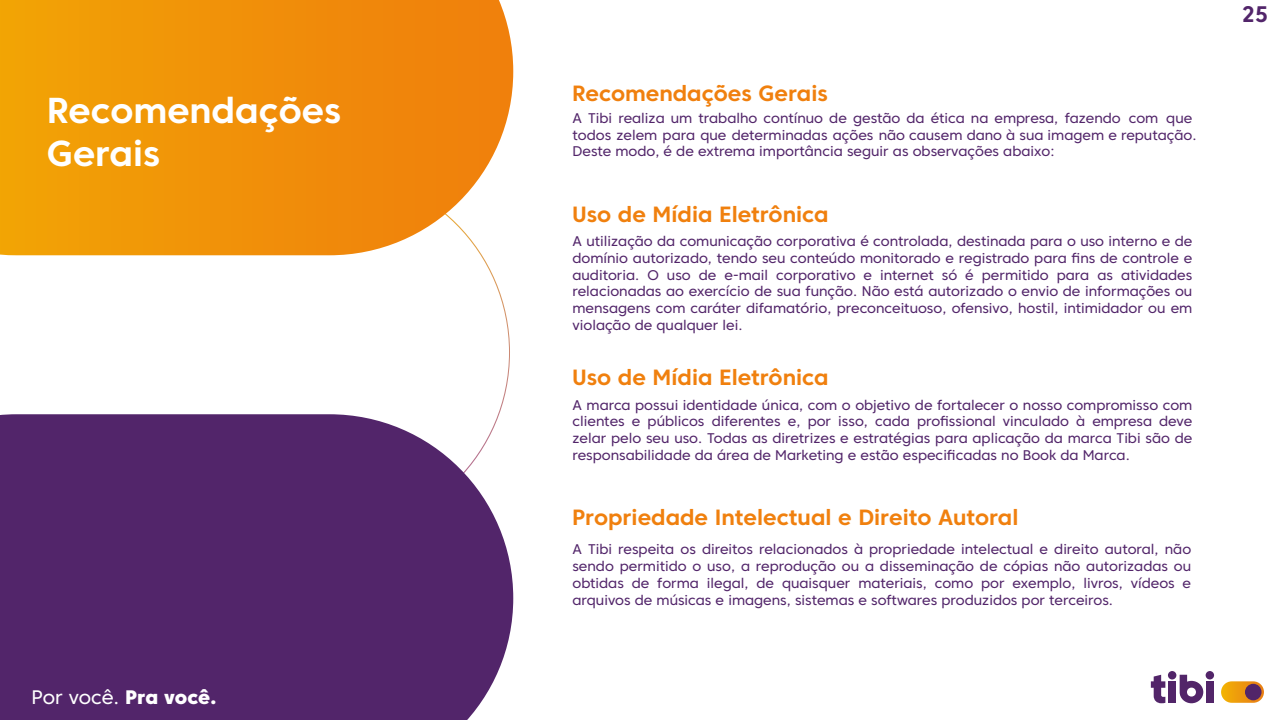
<style>
.page{position:relative;width:1280px;height:720px;background:#fff}
.page>*{position:absolute;margin:0;border:0;box-sizing:border-box;transform-origin:0 0}
.t1{font:700 36px/43.2px "Core Sans C 65";color:#fff}
.t2{font:700 22.5px "Core Sans C 65";color:#52256a}
.t3{font:700 22px "Core Sans C 65";color:#f0800e}
.t4{font:19.5px "Core Sans C 45";letter-spacing:-.01em;color:#fff}
.t5{font:14px/16.8px "Core Sans C 45";color:#52256a;text-align:justify}
.s1{font-family:"Core Sans C 85";font-weight:800}
</style>
<div class="page">
<svg style="left:0;top:0;width:513px;height:255px;background:#f19716"></svg>
<div style="left:0;top:414px;width:513px;height:306px;background:#52256a"></div>
<div style="left:1168px;top:681px;width:8px;height:22px;background:#522569"></div>
<div style="left:1168px;top:671px;width:8px;height:8px;background:#522569;border-radius:50%"></div>
<svg style="left:1221px;top:681px;width:43px;height:22px"></svg>
<div style="left:1245px;top:684px;width:17px;height:16px;background:#522569;border-radius:50%"></div>
<svg style="left:1151px;top:675px;width:14px;height:28px"></svg>
<div style="left:1206px;top:681px;width:8px;height:22px;background:#522569"></div>
<div style="left:1206px;top:671px;width:8px;height:8px;background:#522569;border-radius:50%"></div>
<svg style="left:1180px;top:675px;width:23px;height:28px"></svg>
<h1 class="t1" style="left:47px;top:88px;width:296px">Recomendações<br>Gerais</h1>
<h3 class="t4" style="left:32px;top:685px;width:186px">Por você. <span class="s1">Pra você.</span></h3>
<h3 class="t3" style="left:572px;top:79px;width:257px">Recomendações Gerais</h3>
<p class="t5" style="left:572px;top:109px;width:626px;text-align:left">A Tibi realiza um trabalho contínuo de gestão da ética na empresa, fazendo com que todos zelem para que determinadas ações não causem dano à sua imagem e reputação.<br>Deste modo, é de extrema importância seguir as observações abaixo:</p>
<h3 class="t3" style="left:572px;top:200px;width:258px">Uso de Mídia Eletrônica</h3>
<p class="t5" style="left:572px;top:233px;width:621px">A utilização da comunicação corporativa é controlada, destinada para o uso interno e de domínio autorizado, tendo seu conteúdo monitorado e registrado para fins de controle e auditoria. O uso de e-mail corporativo e internet só é permitido para as atividades relacionadas ao exercício de sua função. Não está autorizado o envio de informações ou mensagens com caráter difamatório, preconceituoso, ofensivo, hostil, intimidador ou em violação de qualquer lei.</p>
<h3 class="t3" style="left:572px;top:363px;width:258px">Uso de Mídia Eletrônica</h3>
<p class="t5" style="left:572px;top:396px;width:621px">A marca possui identidade única, com o objetivo de fortalecer o nosso compromisso com clientes e públicos diferentes e, por isso, cada profissional vinculado à empresa deve zelar pelo seu uso. Todas as diretrizes e estratégias para aplicação da marca Tibi são de responsabilidade da área de Marketing e estão especificadas no Book da Marca.</p>
<h3 class="t3" style="left:572px;top:504px;width:448px">Propriedade Intelectual e Direito Autoral</h3>
<p class="t5" style="left:572px;top:541px;width:620px">A Tibi respeita os direitos relacionados à propriedade intelectual e direito autoral, não sendo permitido o uso, a reprodução ou a disseminação de cópias não autorizadas ou obtidas de forma ilegal, de quaisquer materiais, como por exemplo, livros, vídeos e arquivos de músicas e imagens, sistemas e softwares produzidos por terceiros.</p>
<h2 class="t2" style="left:1241px;top:0;width:29px">25</h2>
</div>
